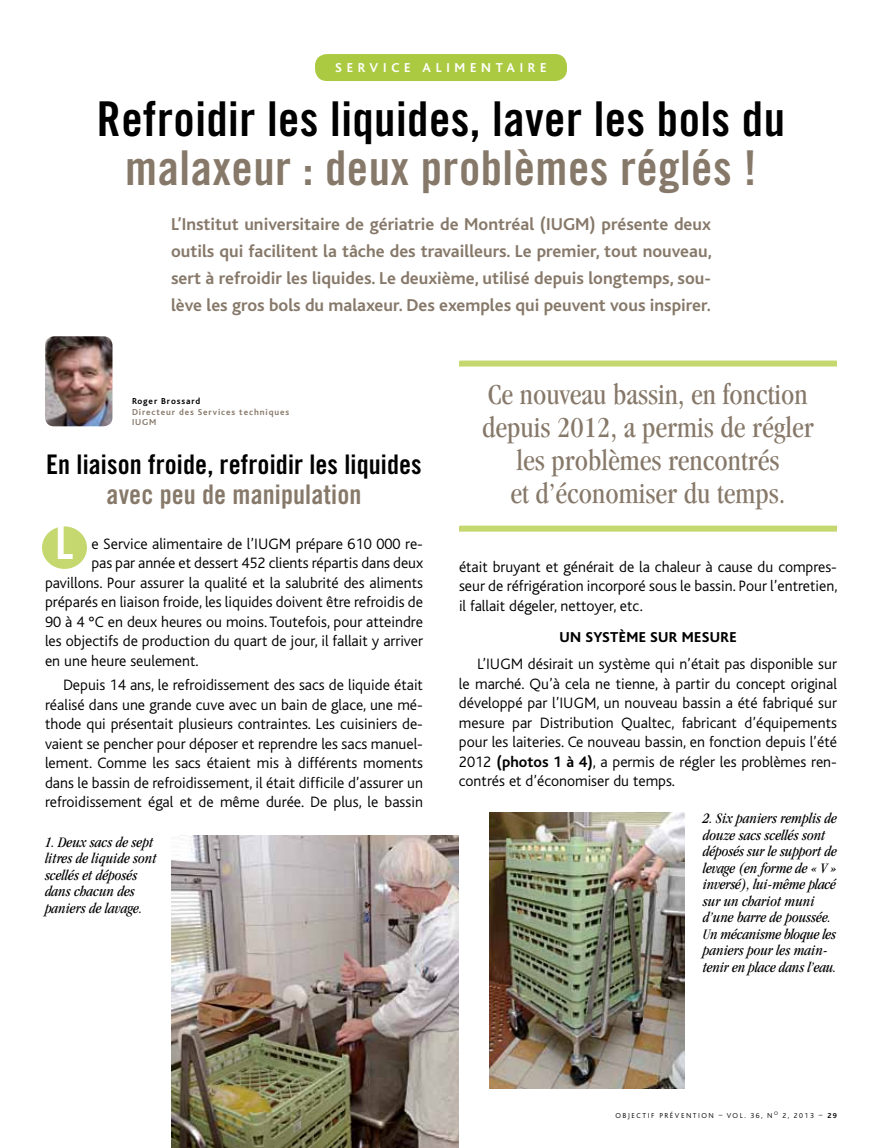
<style>
.page{position:relative;width:891px;height:1148px;background:#fff}
.page>*{position:absolute;margin:0;border:0;box-sizing:border-box;transform-origin:0 0}
.t1{font:48px "Trade Gothic Bold Cond Twenty";letter-spacing:.01em;color:#000}
.t2{font:48px "Trade Gothic Bold Cond Twenty";letter-spacing:.01em;color:#87796a}
.t3{font:46.5px "Trade Gothic Bold Cond Twenty";color:#fff}
.t4{font:condensed 30px/33px "Garamond";color:#87796a;text-align:center}
.t5{font:27px "Trade Gothic Bold Cond Twenty";letter-spacing:.005em;color:#000}
.t6{font:27px "Trade Gothic Bold Cond Twenty";letter-spacing:.005em;color:#87796a}
.t7{font:700 18px/27px "Bliss";color:#87796a;text-align:justify}
.t8{font:300 15.75px/19.5px "Bliss";color:#000;text-align:justify}
.t9{font:italic condensed 15px/16.5px "Garamond";color:#000}
.t10{font:800 15px "Bliss";letter-spacing:.025em;color:#000}
.t11{font:700 13.5px "Bliss";letter-spacing:.35em;color:#fff}
.t12{font:700 9px/10.5px "Bliss";letter-spacing:.1em;color:#87796a}
.t13{font:700 9px "Bliss";letter-spacing:.1em;color:#000}
.t14{font:300 7.5px "Bliss";letter-spacing:.2em;color:#000}
.s1{font-weight:700}
</style>
<div class="page">
<div style="left:315px;top:54px;width:252px;height:27px;background:#acca41;border-radius:12px"></div>
<div style="left:42px;top:526px;width:45px;height:43px;background:#c5d870;border-radius:50%"></div>
<img style="left:45px;top:336px;width:67px;height:90px">
<svg style="left:459px;top:360px;width:378px;height:6px;background:#cadb7c"></svg>
<svg style="left:459px;top:525px;width:378px;height:7px;background:#cddd84"></svg>
<img style="left:172px;top:835px;width:287px;height:313px">
<img style="left:489px;top:812px;width:196px;height:276px">
<p class="t11" style="left:335px;top:60px;width:213px">Service alimentaire</p>
<h1 class="t1" style="left:97px;top:89px;width:690px">Refroidir les liquides, laver les bols du</h1>
<h1 class="t2" style="left:125px;top:139px;width:633px">malaxeur : deux problèmes réglés !</h1>
<p class="t7" style="left:171px;top:211px;width:542px">L’Institut universitaire de gériatrie de Montréal (IUGM) présente deux outils qui facilitent la tâche des travailleurs. Le premier, tout nouveau, sert à refroidir les liquides. Le deuxième, utilisé depuis longtemps, sou&shy;lève les gros bols du malaxeur. Des exemples qui peuvent vous inspirer.</p>
<p class="t13" style="left:132px;top:397px;width:70px">Roger Brossard</p>
<p class="t12" style="left:132px;top:407px;width:159px">Directeur des Services techniques<br>IUGM</p>
<h3 class="t5" style="left:46px;top:448px;width:377px">En liaison froide, refroidir les liquides</h3>
<h3 class="t6" style="left:107px;top:478px;width:256px">avec peu de manipulation</h3>
<h2 class="t3" style="left:55px;top:514px;width:20px">L</h2>
<p class="t8" style="left:92px;top:534px;width:333px">e Service alimentaire de l’IUGM prépare 610 000 re-</p>
<p class="t8" style="left:92px;top:553px;width:333px">pas par année et dessert 452 clients répartis dans deux</p>
<p class="t8" style="left:45px;top:573px;width:380px">pavillons. Pour assurer la qualité et la salubrité des aliments</p>
<p class="t8" style="left:45px;top:592px;width:379px">préparés en liaison froide, les liquides doivent être refroidis de</p>
<p class="t8" style="left:45px;top:612px;width:379px">90 à 4 °C en deux heures ou moins. Toutefois, pour atteindre</p>
<p class="t8" style="left:45px;top:631px;width:380px">les objectifs de production du quart de jour, il fallait y arriver</p>
<p class="t8" style="left:45px;top:651px;width:155px">en une heure seulement.</p>
<p class="t8" style="left:45px;top:675px;width:380px;text-indent:18px">Depuis 14 ans, le refroidissement des sacs de liquide était réalisé dans une grande cuve avec un bain de glace, une mé&shy;thode qui présentait plusieurs contraintes. Les cuisiniers de&shy;vaient se pencher pour déposer et reprendre les sacs manuel&shy;lement. Comme les sacs étaient mis à différents moments dans le bassin de refroidissement, il était difficile d’assurer un refroidissement égal et de même durée. De plus, le bassin</p>
<p class="t9" style="left:45px;top:833px;width:113px">1. Deux sacs de sept litres de liquide sont scellés et déposés dans chacun des paniers de lavage.</p>
<h3 class="t4" style="left:482px;top:378px;width:333px">Ce nouveau bassin, en fonction depuis 2012, a permis de régler les problèmes rencontrés<br>et d’économiser du temps.</h3>
<p class="t8" style="left:459px;top:557px;width:380px">était bruyant et générait de la chaleur à cause du compres&shy;seur de réfrigération incorporé sous le bassin. Pour l’entretien, il fallait dégeler, nettoyer, etc.</p>
<p class="t10" style="left:559px;top:629px;width:179px">UN SYSTÈME SUR MESURE</p>
<p class="t8" style="left:459px;top:654px;width:380px;text-indent:18px">L’IUGM désirait un système qui n’était pas disponible sur le marché. Qu’à cela ne tienne, à partir du concept original développé par l’IUGM, un nouveau bassin a été fabriqué sur mesure par Distribution Qualtec, fabricant d’équipements pour les laiteries. Ce nouveau bassin, en fonction depuis l’été 2012 <span class="s1">(photos 1 à 4)</span>, a permis de régler les problèmes ren&shy;contrés et d’économiser du temps.</p>
<p class="t9" style="left:703px;top:810px;width:136px">2. Six paniers remplis de douze sacs scellés sont déposés sur le support de levage (en forme de « V » inversé), lui-même placé sur un chariot muni d’une barre de poussée.<br>Un mécanisme bloque les paniers pour les main&shy;tenir en place dans l’eau.</p>
<p class="t14" style="left:615px;top:1111px;width:223px">OBJECTIF PRÉVENTION – VOL. 36, N<sup>O</sup> 2, 2013 – <span class="s1">29</span></p>
</div>
